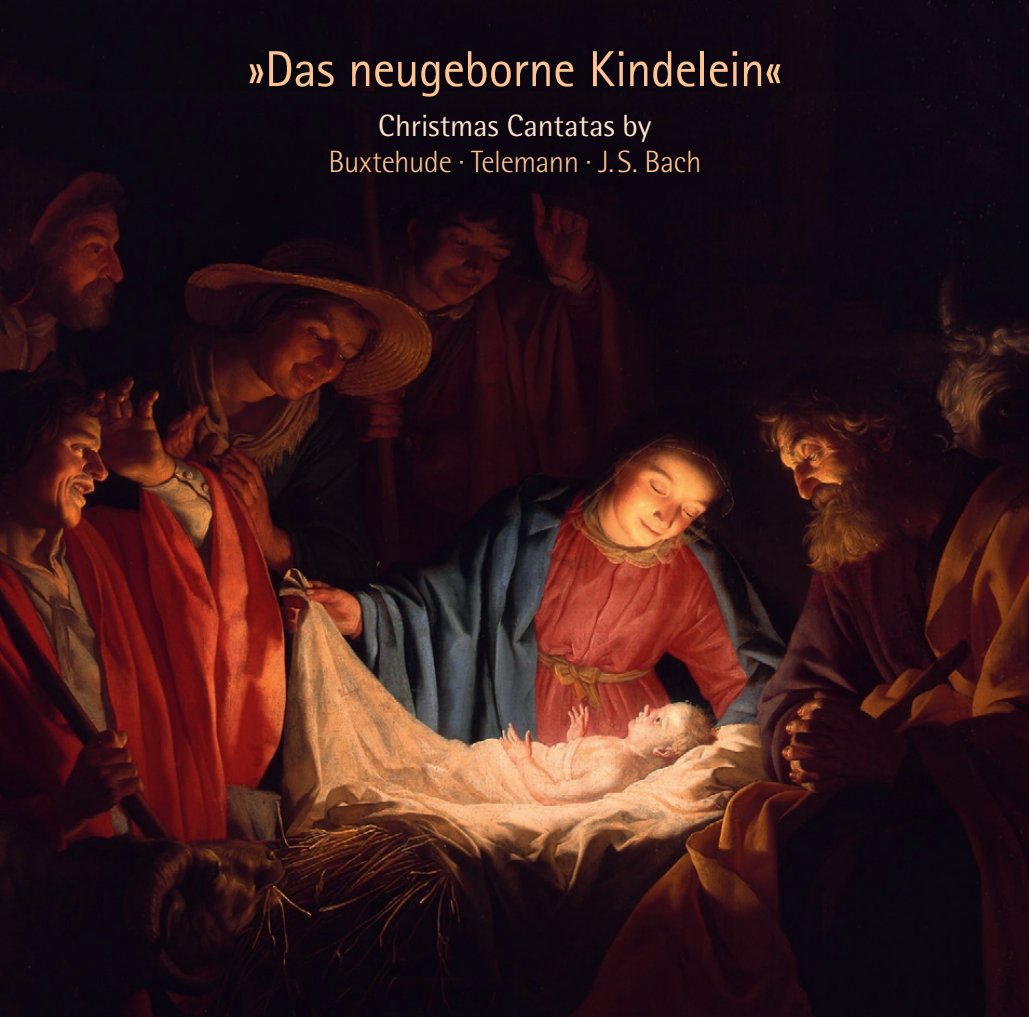
<style>
.page{position:relative;width:1029px;height:1017px;background:#fff}
.page>*{position:absolute;margin:0;border:0;box-sizing:border-box;transform-origin:0 0}
.t1{font:50.4px "Rotis Sans Serif Pro";letter-spacing:-.01em;color:#fcc490}
.t2{font:300 30.9px "Rotis Semi Sans Std";letter-spacing:-.015em;color:#fcc490}
.t3{font:30.9px "Rotis Semi Sans Std";letter-spacing:.005em;color:#fee5ca}
</style>
<div class="page">
<img style="left:0;top:0;width:1029px;height:1016px">
<h1 class="t1" style="left:247px;top:39px;width:537px">»Das neugeborne Kindelein«</h1>
<p class="t3" style="left:378px;top:107px;width:275px">Christmas Cantatas by</p>
<p class="t2" style="left:329px;top:144px;width:374px">Buxtehude · Telemann · J.S. Bach</p>
</div>
